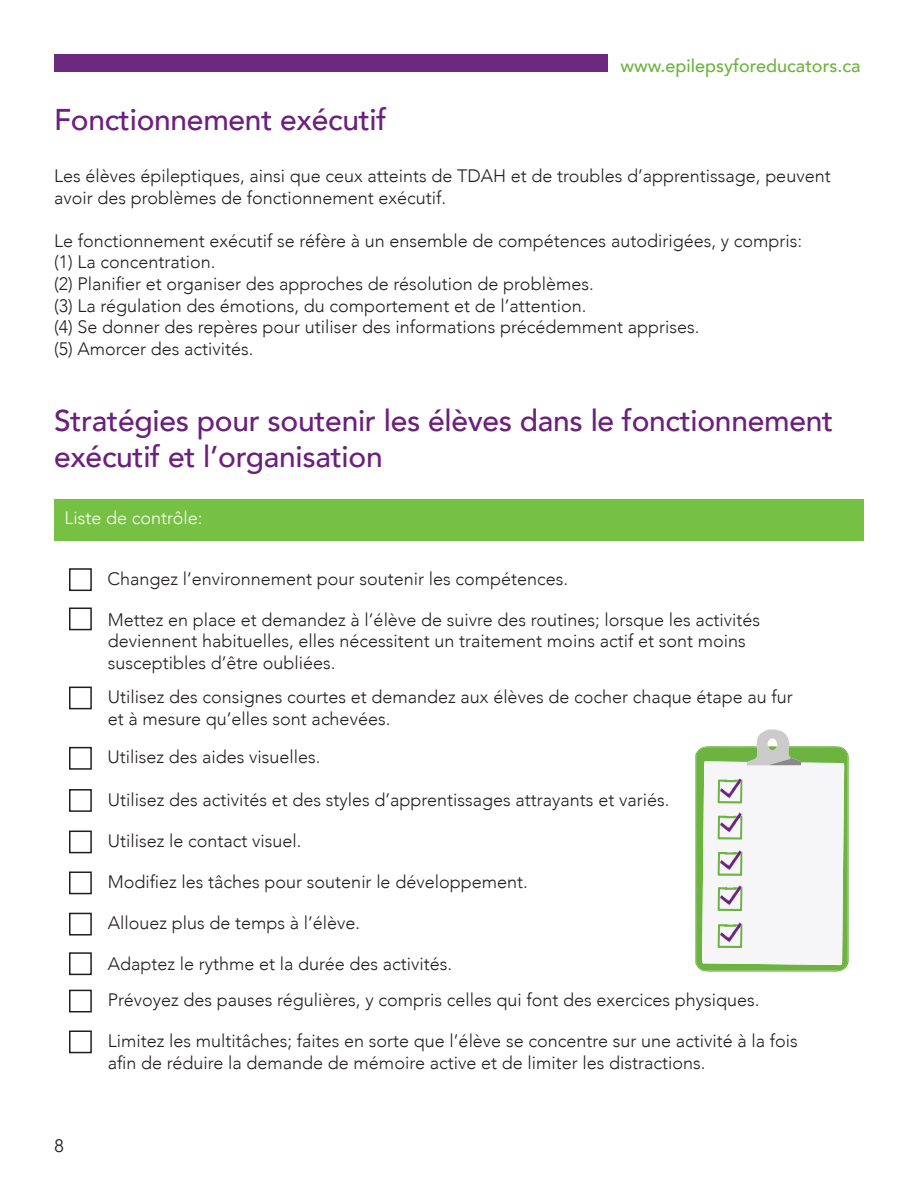
<style>
.page{position:relative;width:918px;height:1188px;background:#fff}
.page>*{position:absolute;margin:0;border:0;box-sizing:border-box;transform-origin:0 0}
.t1{font:500 30px/36px "Avenir";letter-spacing:-.01em;color:#6c1f7d}
.t2{font:300 18px/21.6px "Avenir";color:#231f20}
.t3{font:500 18px "Avenir";color:#6cb43f}
.t4{font:300 18px "Avenir";color:#fff}
.t5{font:18px "Avenir";color:#231f20}
</style>
<div class="page">
<div style="left:54px;top:499px;width:810px;height:41px;background:#76c043"></div>
<div style="left:69px;top:568px;width:23px;height:23px;border:2px solid #231f20"></div>
<div style="left:69px;top:608px;width:23px;height:22px;border:2px solid #231f20"></div>
<div style="left:69px;top:789px;width:23px;height:23px;border:2px solid #231f20"></div>
<div style="left:69px;top:872px;width:23px;height:22px;border:2px solid #231f20"></div>
<div style="left:69px;top:913px;width:23px;height:23px;border:2px solid #231f20"></div>
<div style="left:69px;top:831px;width:23px;height:22px;border:2px solid #231f20"></div>
<div style="left:69px;top:952px;width:23px;height:23px;border:2px solid #231f20"></div>
<div style="left:69px;top:990px;width:23px;height:22px;border:2px solid #231f20"></div>
<div style="left:69px;top:1030px;width:23px;height:23px;border:2px solid #231f20"></div>
<div style="left:69px;top:687px;width:23px;height:22px;border:2px solid #231f20"></div>
<div style="left:69px;top:747px;width:23px;height:23px;border:2px solid #231f20"></div>
<svg style="left:695px;top:730px;width:154px;height:242px"></svg>
<img style="left:718px;top:774px;width:28px;height:30px">
<img style="left:718px;top:808px;width:28px;height:30px">
<img style="left:718px;top:846px;width:28px;height:30px">
<img style="left:718px;top:881px;width:28px;height:30px">
<img style="left:718px;top:918px;width:28px;height:30px">
<div style="left:54px;top:54px;width:554px;height:18px;background:#6c2a7e"></div>
<p class="t3" style="left:621px;top:50px;width:241px">www.epilepsyforeducators.ca</p>
<p class="t1" style="left:54px;top:100px;width:334px">Fonctionnement exécutif</p>
<p class="t2" style="left:54px;top:165px;width:778px">Les élèves épileptiques, ainsi que ceux atteints de TDAH et de troubles d’apprentissage, peuvent avoir des problèmes de fonctionnement exécutif.</p>
<p class="t2" style="left:54px;top:230px;width:750px">Le fonctionnement exécutif se réfère à un ensemble de compétences autodirigées, y compris:</p>
<p class="t2" style="left:54px;top:251px;width:163px">(1) La concentration.</p>
<p class="t2" style="left:54px;top:273px;width:541px">(2) Planifier et organiser des approches de résolution de problèmes.</p>
<p class="t2" style="left:54px;top:295px;width:534px">(3) La régulation des émotions, du comportement et de l’attention.</p>
<p class="t2" style="left:54px;top:316px;width:647px">(4) Se donner des repères pour utiliser des informations précédemment apprises.</p>
<p class="t2" style="left:54px;top:338px;width:201px">(5) Amorcer des activités.</p>
<p class="t1" style="left:54px;top:401px;width:781px">Stratégies pour soutenir les élèves dans le fonctionnement exécutif et l’organisation</p>
<p class="t4" style="left:64px;top:507px;width:140px">Liste de contrôle:</p>
<p class="t2" style="left:107px;top:568px;width:462px">Changez l’environnement pour soutenir les compétences.</p>
<p class="t2" style="left:108px;top:609px;width:654px">Mettez en place et demandez à l’élève de suivre des routines; lorsque les activités</p>
<p class="t2" style="left:108px;top:630px;width:639px">deviennent habituelles, elles nécessitent un traitement moins actif et sont moins</p>
<p class="t2" style="left:108px;top:652px;width:229px">susceptibles d’être oubliées.</p>
<p class="t2" style="left:108px;top:686px;width:687px">Utilisez des consignes courtes et demandez aux élèves de cocher chaque étape au fur</p>
<p class="t2" style="left:108px;top:708px;width:284px">et à mesure qu’elles sont achevées.</p>
<p class="t2" style="left:107px;top:746px;width:215px">Utilisez des aides visuelles.</p>
<p class="t2" style="left:108px;top:789px;width:563px">Utilisez des activités et des styles d’apprentissages attrayants et variés.</p>
<p class="t2" style="left:108px;top:830px;width:195px">Utilisez le contact visuel.</p>
<p class="t2" style="left:108px;top:871px;width:421px">Modifiez les tâches pour soutenir le développement.</p>
<p class="t2" style="left:108px;top:912px;width:254px">Allouez plus de temps à l’élève.</p>
<p class="t5" style="left:54px;top:1135px;width:12px">8</p>
<p class="t2" style="left:108px;top:953px;width:346px">Adaptez le rythme et la durée des activités.</p>
<p class="t2" style="left:108px;top:989px;width:653px">Prévoyez des pauses régulières, y compris celles qui font des exercices physiques.</p>
<p class="t2" style="left:108px;top:1030px;width:692px">Limitez les multitâches; faites en sorte que l’élève se concentre sur une activité à la fois</p>
<p class="t2" style="left:108px;top:1052px;width:599px">afin de réduire la demande de mémoire active et de limiter les distractions.</p>
</div>
